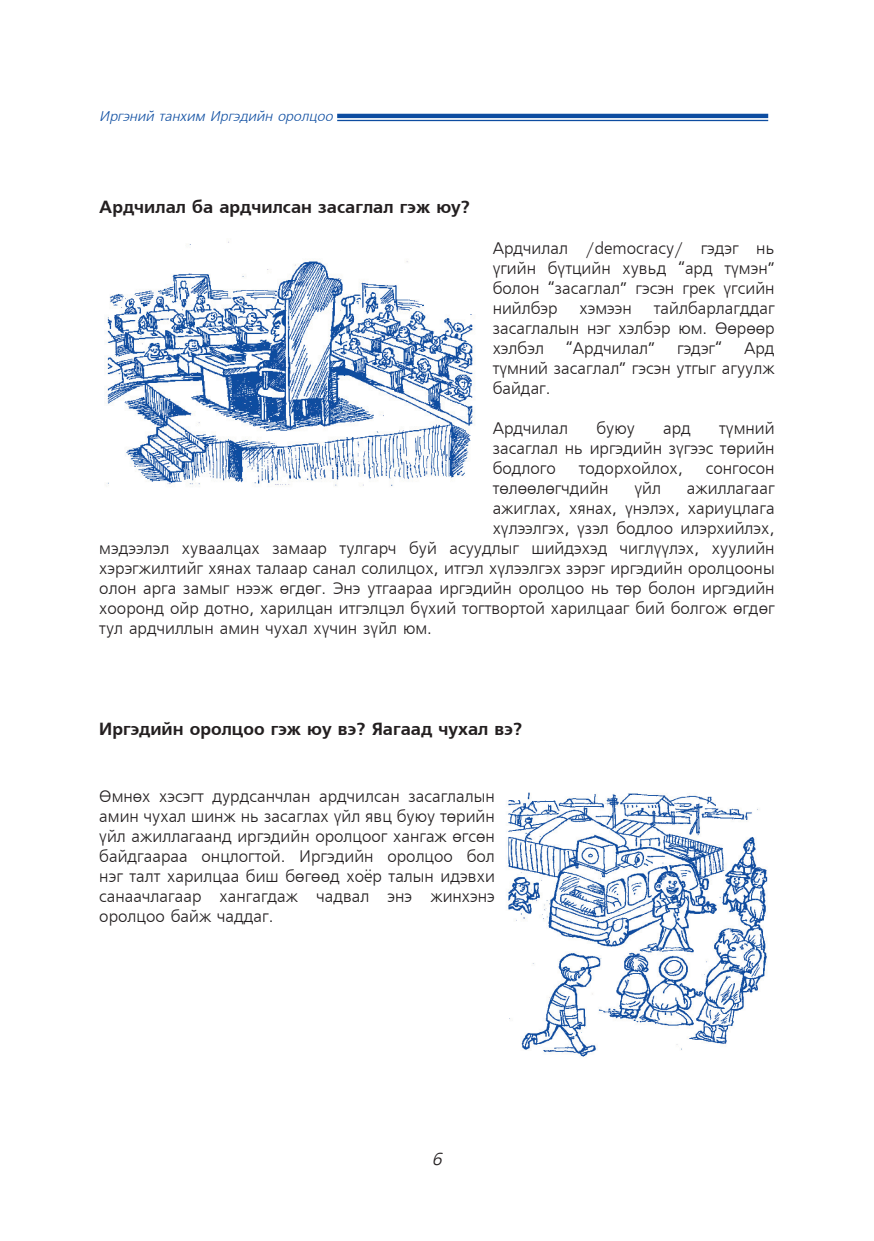
<style>
.page{position:relative;width:874px;height:1241px;background:#fff}
.page>*{position:absolute;margin:0;border:0;box-sizing:border-box;transform-origin:0 0}
.t1{font:700 17.5px "Mogul Freeset";color:#231f20}
.t2{font:italic 17.5px "Mogul Freeset";color:#231f20}
.t3{font:16.62px/19.9px "Mogul Freeset";color:#231f20;text-align:justify}
.t4{font:italic 14px "Mogul Freeset";color:#0d4da1}
</style>
<div class="page">
<hr style="left:337px;top:114px;width:430px;height:4px;background:#0d4da1">
<hr style="left:337px;top:120px;width:430px;height:1px;background:#0d4da1">
<img style="left:106px;top:241px;width:369px;height:245px">
<img style="left:508px;top:792px;width:260px;height:265px">
<p class="t4" style="left:99px;top:109px;width:235px">Иргэний танхим Иргэдийн оролцоо</p>
<p class="t1" style="left:99px;top:197px;width:372px">Ардчилал ба ардчилсан засаглал гэж юу?</p>
<p class="t3" style="left:492px;top:239px;width:283px">Ардчилал /democracy/ гэдэг нь үгийн бүтцийн хувьд “ард түмэн” болон “засаглал” гэсэн грек үгсийн нийлбэр</p>
<p class="t3" style="left:492px;top:299px;width:283px;text-indent:161px">тайлбарлагддаг засаглалын нэг хэлбэр юм. Өөрөөр хэлбэл</p>
<p class="t3" style="left:579px;top:299px;width:54px">хэмээн</p>
<p class="t3" style="left:565px;top:339px;width:91px">“Ардчилал”</p>
<p class="t3" style="left:676px;top:339px;width:46px">гэдэг“</p>
<p class="t3" style="left:492px;top:339px;width:283px;text-indent:251px">Ард түмний засаглал” гэсэн утгыг агуулж байдаг.</p>
<p class="t3" style="left:492px;top:419px;width:77px">Ардчилал</p>
<p class="t3" style="left:596px;top:419px;width:40px">буюу</p>
<p class="t3" style="left:662px;top:419px;width:29px">ард</p>
<p class="t3" style="left:492px;top:419px;width:283px;text-indent:226px">түмний засаглал нь иргэдийн зүгээс төрийн бодлого</p>
<p class="t3" style="left:578px;top:459px;width:105px">тодорхойлох,</p>
<p class="t3" style="left:705px;top:459px;width:70px">сонгосон</p>
<p class="t3" style="left:492px;top:479px;width:117px">төлөөлөгчдийн</p>
<p class="t3" style="left:634px;top:479px;width:28px">үйл</p>
<p class="t3" style="left:686px;top:479px;width:89px">ажиллагааг</p>
<p class="t3" style="left:492px;top:499px;width:283px">ажиглах, хянах, үнэлэх, хариуцлага</p>
<p class="t3" style="left:492px;top:519px;width:283px">хүлээлгэх, үзэл бодлоо илэрхийлэх,</p>
<p class="t3" style="left:99px;top:539px;width:676px">мэдээлэл хуваалцах замаар тулгарч буй асуудлыг шийдэхэд чиглүүлэх, хуулийн</p>
<p class="t3" style="left:99px;top:559px;width:676px">хэрэгжилтийг хянах талаар санал солилцох, итгэл хүлээлгэх зэрэг иргэдийн оролцооны</p>
<p class="t3" style="left:99px;top:579px;width:676px">олон арга замыг нээж өгдөг. Энэ утгаараа иргэдийн оролцоо нь төр болон иргэдийн</p>
<p class="t3" style="left:99px;top:599px;width:676px">хооронд ойр дотно, харилцан итгэлцэл бүхий тогтвортой харилцааг бий болгож өгдөг</p>
<p class="t3" style="left:99px;top:618px;width:334px">тул ардчиллын амин чухал хүчин зүйл юм.</p>
<p class="t1" style="left:99px;top:718px;width:424px">Иргэдийн оролцоо гэж юу вэ? Яагаад чухал вэ?</p>
<p class="t3" style="left:99px;top:787px;width:397px">Өмнөх хэсэгт дурдсанчлан ардчилсан засаглалын амин чухал шинж нь засаглах үйл явц буюу төрийн үйл ажиллагаанд иргэдийн оролцоог хангаж өгсөн байдгаараа онцлогтой. Иргэдийн оролцоо бол нэг талт харилцаа биш бөгөөд хоёр талын идэвхи санаачлагаар хангагдаж чадвал энэ жинхэнэ оролцоо байж чаддаг.</p>
<p class="t2" style="left:432px;top:1149px;width:12px">6</p>
</div>
